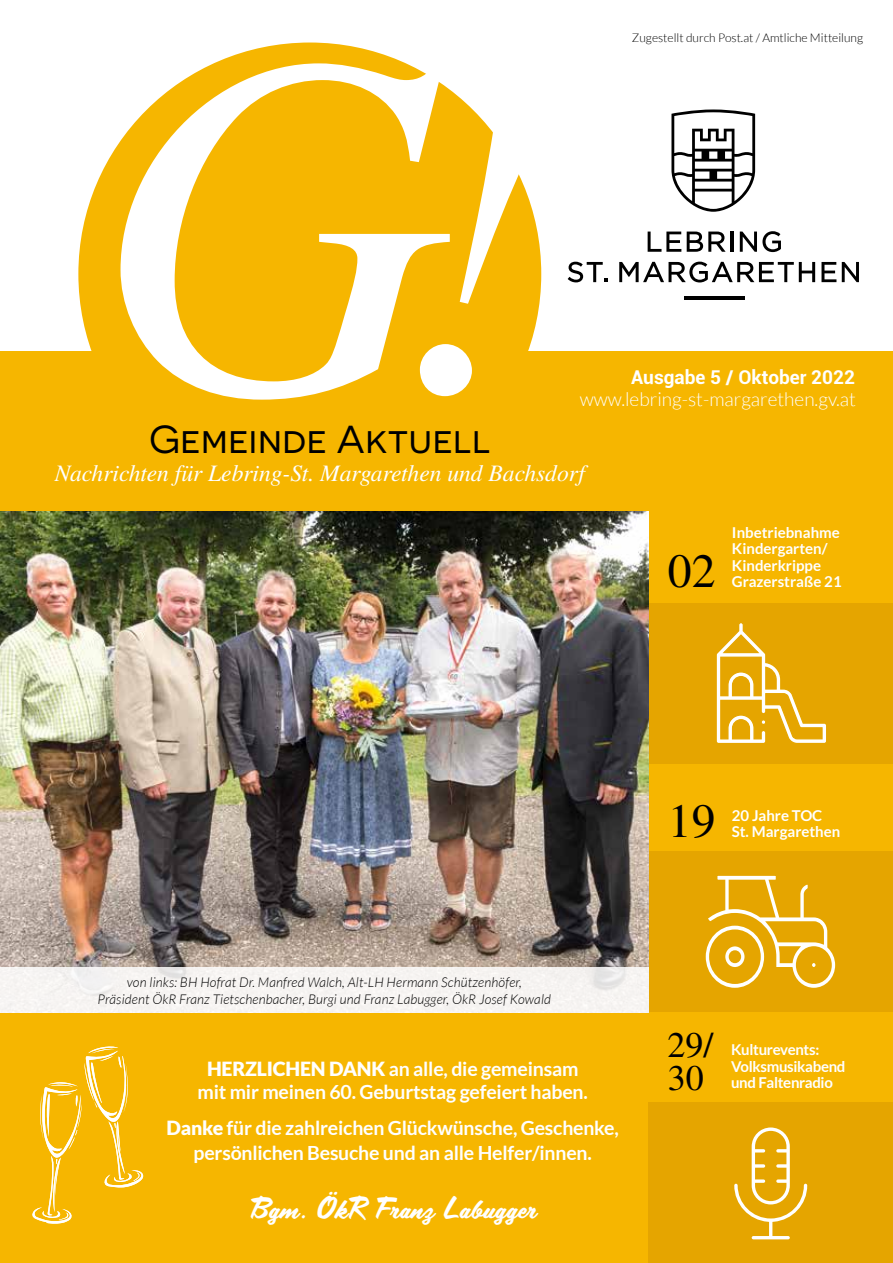
<style>
.page{position:relative;width:893px;height:1263px;background:#fff}
.page>*{position:absolute;margin:0;border:0;box-sizing:border-box;transform-origin:0 0}
.t1{font:italic 491.4px "Te X Gyre Termes";color:#fff}
.t2{font:47.7px "Te X Gyre Termes";color:#000}
.t3{font:39px "Novecentosanswide";color:#000}
.t4{font:36px "Te X Gyre Termes";color:#000}
.t5{font:27px "Scriptorama JF Tradeshow";color:#fff}
.t6{font:italic 23.55px "Te X Gyre Termes";color:#fff}
.t7{font:700 19.5px/23.4px "Lato";letter-spacing:-.01em;color:#fff;text-align:center}
.t8{font:300 19.05px "Lato";color:#fff}
.t9{font:700 19.05px "Roboto";color:#fff}
.t10{font:700 15px/16.5px "Lato";color:#fff}
.t11{font:700 15px/16.5px "Lato";letter-spacing:-.02em;color:#fff}
.t12{font:italic 300 13.5px/16.5px "Lato";letter-spacing:.01em;color:#000;text-align:center}
.t13{font:300 12px "Lato";color:#000}
.s1{font-weight:900}
</style>
<div class="page">
<div style="left:0;top:352px;width:893px;height:911px;background:#f6b600"></div>
<div style="left:648px;top:1102px;width:245px;height:161px;background:#e5a500"></div>
<div style="left:78px;top:43px;width:463px;height:462px;background:#f6b600;border-radius:50%"></div>
<hr style="left:684px;top:296px;width:60px;height:3px;background:#000">
<svg style="left:648px;top:232px;width:33px;height:20px"></svg>
<svg style="left:687px;top:232px;width:39px;height:20px"></svg>
<hr style="left:730px;top:232px;width:3px;height:20px;background:#000">
<svg style="left:740px;top:231px;width:41px;height:21px"></svg>
<svg style="left:568px;top:262px;width:40px;height:20px"></svg>
<svg style="left:619px;top:262px;width:196px;height:20px"></svg>
<svg style="left:821px;top:262px;width:15px;height:20px"></svg>
<svg style="left:842px;top:262px;width:17px;height:20px"></svg>
<svg style="left:671px;top:109px;width:84px;height:103px"></svg>
<div style="left:647px;top:603px;width:246px;height:160px;background:#e5a500"></div>
<div style="left:648px;top:852px;width:245px;height:160px;background:#e5a500"></div>
<img style="left:0;top:511px;width:649px;height:456px">
<svg style="left:734px;top:1127px;width:74px;height:113px"></svg>
<svg style="left:705px;top:875px;width:131px;height:113px"></svg>
<div style="left:807px;top:958px;width:13px;height:13px;border:4px solid #e5a500;border-radius:50%"></div>
<svg style="left:32px;top:1046px;width:112px;height:178px"></svg>
<svg style="left:716px;top:623px;width:110px;height:120px"></svg>
<div style="left:0;top:967px;width:649px;height:46px;background:#f6f3f2"></div>
<p class="t13" style="left:632px;top:31px;width:233px">Zugestellt durch Post.at / Amtliche Mitteilung</p>
<h1 class="t1" style="left:95px;top:-135px;width:471px">G!</h1>
<h3 class="t3" style="left:150px;top:417px;width:342px">Gemeinde Aktuell</h3>
<p class="t6" style="left:55px;top:456px;width:532px">Nachrichten für Lebring-St. Margarethen und Bachsdorf</p>
<p class="t9" style="left:631px;top:364px;width:225px">Ausgabe 5 / Oktober 2022</p>
<p class="t8" style="left:580px;top:389px;width:278px">www.lebring-st-margarethen.gv.at</p>
<h2 class="t2" style="left:668px;top:537px;width:49px">02</h2>
<p class="t10" style="left:732px;top:524px;width:111px">Inbetriebnahme<br>Kindergarten/<br>Kinderkrippe<br>Grazerstraße 21</p>
<h2 class="t2" style="left:668px;top:786px;width:49px">19</h2>
<p class="t10" style="left:732px;top:806px;width:110px">20 Jahre TOC<br>St. Margarethen</p>
<p class="t12" style="left:98px;top:974px;width:455px">von links: BH Hofrat Dr. Manfred Walch, Alt-LH Hermann Schützenhöfer,<br>Präsident ÖkR Franz Tietschenbacher, Burgi und Franz Labugger, ÖkR Josef Kowald</p>
<p class="t7" style="left:198px;top:1057px;width:392px"><span class="s1">HERZLICHEN DANK</span> an alle, die gemeinsam mit mir meinen 60. Geburtstag gefeiert haben.</p>
<p class="t7" style="left:167px;top:1115px;width:454px;line-height:25.2px"><span class="s1">Danke</span> für die zahlreichen Glückwünsche, Geschenke, persönlichen Besuche und an alle Helfer/innen.</p>
<h3 class="t5" style="left:249px;top:1189px;width:288px">Bgm. ÖkR Franz Labugger</h3>
<h3 class="t4" style="left:667px;top:1019px;width:48px">29/</h3>
<p class="t11" style="left:731px;top:1041px;width:116px">Kulturevents:<br>Volksmusikabend</p>
<h3 class="t4" style="left:668px;top:1052px;width:37px">30</h3>
<p class="t11" style="left:731px;top:1074px;width:103px">und Faltenradio</p>
</div>
